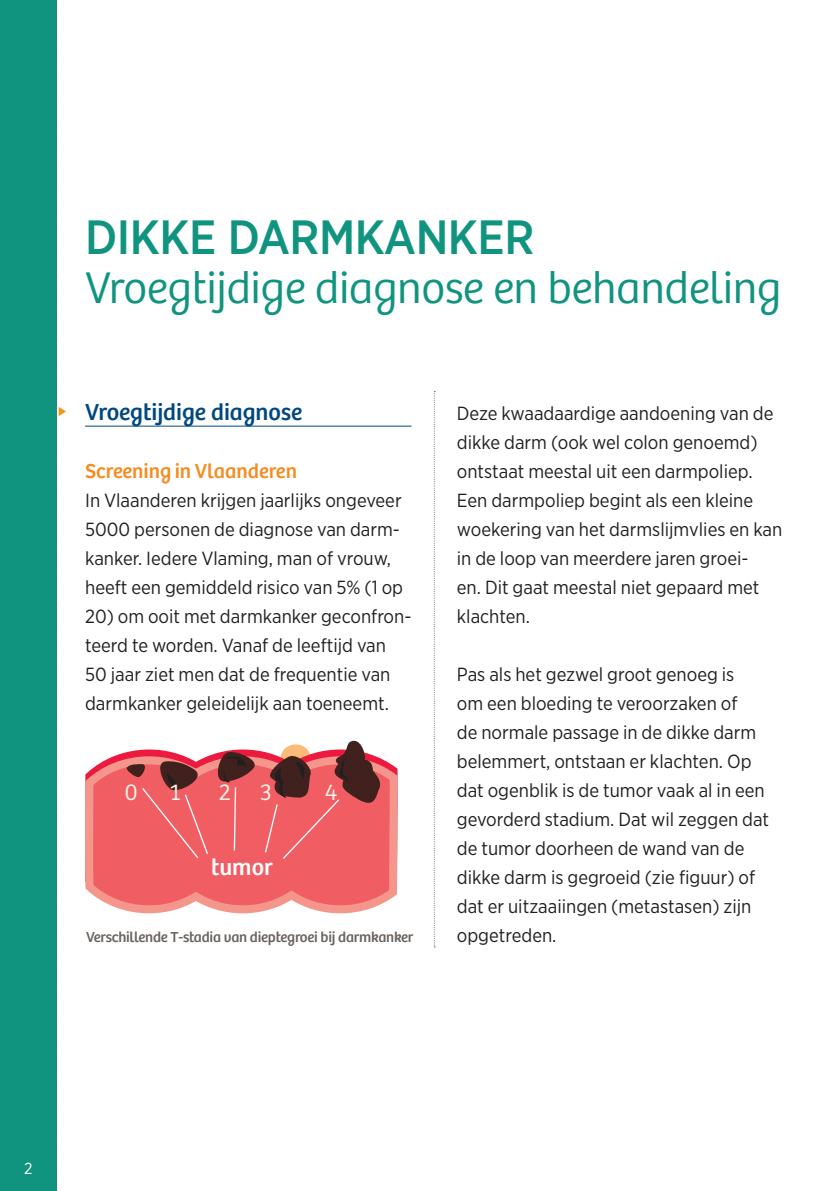
<style>
.page{position:relative;width:840px;height:1191px;background:#fff}
.page>*{position:absolute;margin:0;border:0;box-sizing:border-box;transform-origin:0 0}
.t1{font:500 48px "Gotham Narrow";letter-spacing:-.01em;color:#109480}
.t2{font:300 46px "Bree";letter-spacing:-.01em;color:#109480}
.t3{font:24px "Bree";color:#014882}
.t4{font:23.8px "Bree";color:#fff}
.t5{font:300 23.8px "Bree";color:#fef2e3}
.t6{font:21px "Bree";color:#f68b1f}
.t7{font:19px/29px "Gotham Narrow";color:#231f20}
.t8{font:16px "Gotham Narrow";color:#fff}
.t9{font:15px "Bree";letter-spacing:-.015em;color:#6a625e}
</style>
<div class="page">
<div style="left:0;top:0;width:57px;height:1191px;background:#109480"></div>
<svg style="left:433px;top:391px;width:2px;height:556px"></svg>
<svg style="left:56px;top:0;width:10px;height:1190px"></svg>
<hr style="left:85px;top:426px;width:326px;height:1px;background:#014882">
<svg style="left:85px;top:752px;width:313px;height:162px;background:#f2797c"></svg>
<svg style="left:125px;top:741px;width:257px;height:119px;background:#d56468"></svg>
<h1 class="t1" style="left:85px;top:207px;width:450px">DIKKE DARMKANKER</h1>
<h2 class="t2" style="left:85px;top:261px;width:697px">Vroegtijdige diagnose en behandeling</h2>
<p class="t3" style="left:85px;top:398px;width:218px">Vroegtijdige diagnose</p>
<p class="t6" style="left:85px;top:459px;width:213px">Screening in Vlaanderen</p>
<p class="t7" style="left:85px;top:485px;width:319px">In Vlaanderen krijgen jaarlijks ongeveer 5000 personen de diagnose van darm&shy;kanker. Iedere Vlaming, man of vrouw, heeft een gemiddeld risico van 5% (1 op</p>
<p class="t7" style="left:85px;top:601px;width:327px">20) om ooit met darmkanker geconfron&shy;teerd te worden. Vanaf de leeftijd van 50 jaar ziet men dat de frequentie van darmkanker geleidelijk aan toeneemt.</p>
<p class="t5" style="left:125px;top:778px;width:14px">0</p>
<p class="t5" style="left:170px;top:778px;width:12px">1</p>
<p class="t5" style="left:218px;top:778px;width:55px">2 3</p>
<p class="t5" style="left:324px;top:778px;width:14px">4</p>
<p class="t4" style="left:211px;top:853px;width:63px">tumor</p>
<p class="t9" style="left:86px;top:928px;width:328px">Verschillende T-stadia van dieptegroei bij darmkanker</p>
<p class="t7" style="left:456px;top:398px;width:327px">Deze kwaadaardige aandoening van de dikke darm (ook wel colon genoemd) ontstaat meestal uit een darmpoliep.<br>Een darmpoliep begint als een kleine woekering van het darmslijmvlies en kan in de loop van meerdere jaren groei-<br>en. Dit gaat meestal niet gepaard met klachten.</p>
<p class="t7" style="left:456px;top:659px;width:313px">Pas als het gezwel groot genoeg is<br>om een bloeding te veroorzaken of<br>de normale passage in de dikke darm belemmert, ontstaan er klachten. Op dat ogenblik is de tumor vaak al in een gevorderd stadium. Dat wil zeggen dat de tumor doorheen de wand van de dikke darm is gegroeid (zie figuur) of dat er uitzaaiingen (metastasen) zijn opgetreden.</p>
<p class="t8" style="left:24px;top:1158px;width:10px">2</p>
</div>
